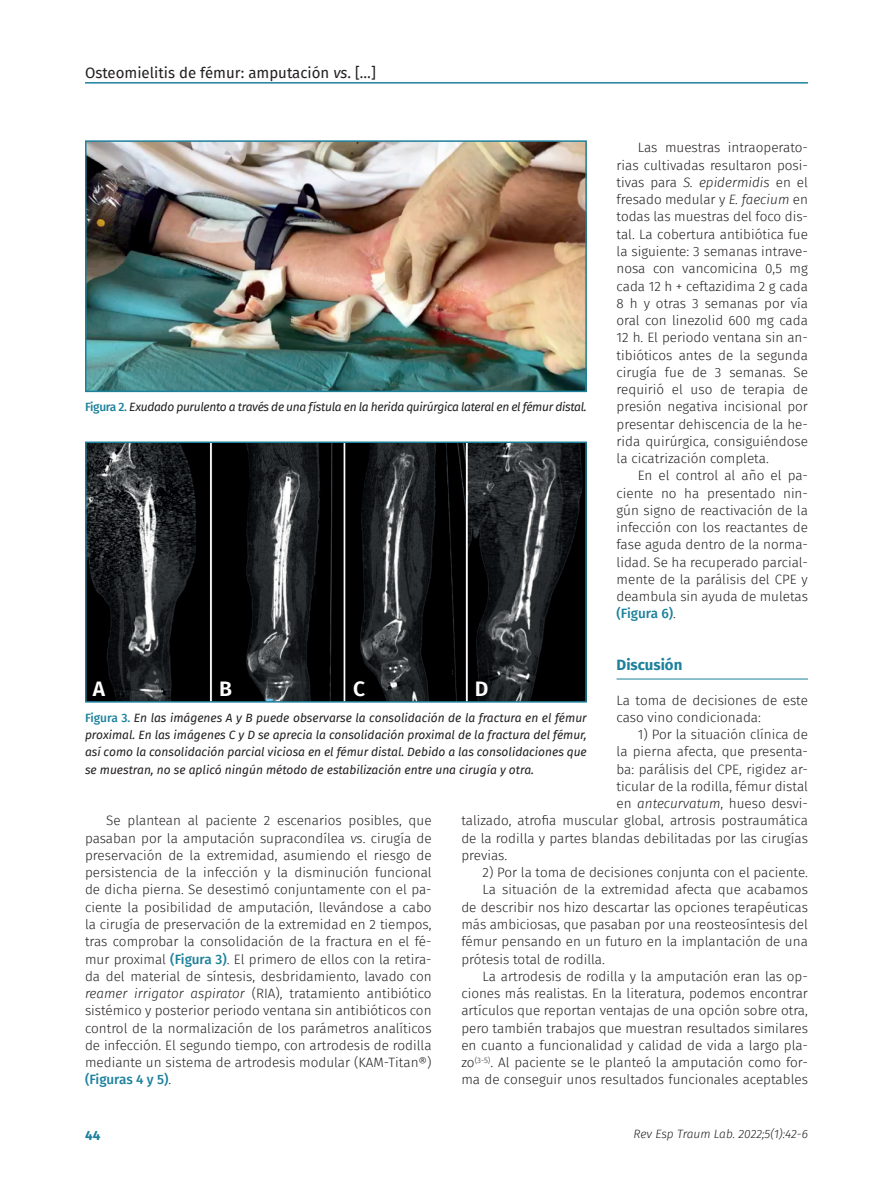
<style>
.page{position:relative;width:893px;height:1191px;background:#fff}
.page>*{position:absolute;margin:0;border:0;box-sizing:border-box;transform-origin:0 0}
.Letra_figura{font:600 21px "Fira Sans FS";color:#fff}
.t1{font:15px "Fira Sans FS";color:#231f20}
.Ladillo{font:700 15px "Fira Sans FS";color:#1d819c}
.Párrafo_general{font:13.5px/17.2px "Fira Sans Light FS";color:#231f20;text-align:justify}
.Primer_párrafo{font:13.5px/17.2px "Fira Sans Light FS";color:#231f20}
.t2{font:700 13.5px "Fira Sans FS";color:#1d819c}
.Pie_de_foto{font:italic 12px/17.2px "Fira Sans FS";letter-spacing:-.025em;color:#231f20;text-align:justify}
.t3{font:italic 300 12px "Fira Sans FS";letter-spacing:-.005em;color:#231f20}
.s1{font-style:italic}
.s2{font-family:"Fira Sans FS";font-weight:300;font-style:italic}
.s3{font-family:"Fira Sans FS";font-weight:500;color:#1d819c}
.s4{font-weight:500;font-style:normal;color:#1d819c}
</style>
<div class="page">
<hr style="left:85px;top:82px;width:723px;height:2px;background:#1d819c">
<hr style="left:617px;top:678px;width:191px;height:1px;background:#1d819c">
<img style="left:88px;top:143px;width:496px;height:246px">
<div style="left:85px;top:140px;width:502px;height:252px;border:2px solid #1d819c"></div>
<img style="left:88px;top:444px;width:496px;height:255px">
<div style="left:85px;top:441px;width:502px;height:261px;border:2px solid #1d819c"></div>
<p class="t1" style="left:85px;top:62px;width:292px">Osteomielitis de fémur: amputación <span class="s1">vs</span>. […]</p>
<p class="Párrafo_general" style="left:617px;top:139px;width:193px;text-indent:21px">Las muestras intraoperato&shy;rias cultivadas resultaron posi&shy;tivas para <span class="s2">S. epidermidis</span> en el fresado medular y <span class="s2">E. faecium</span> en todas las muestras del foco dis&shy;tal. La cobertura antibiótica fue la siguiente: 3 semanas intrave&shy;nosa con vancomicina 0,5 mg cada 12 h + ceftazidima 2 g cada 8 h y otras 3 semanas por vía oral con linezolid 600 mg cada 12 h. El periodo ventana sin an&shy;tibióticos antes de la segunda cirugía fue de 3 semanas. Se requirió el uso de terapia de presión negativa incisional por presentar dehiscencia de la he&shy;rida quirúrgica, consiguiéndose la cicatrización completa.</p>
<p class="Párrafo_general" style="left:617px;top:467px;width:193px;text-indent:21px">En el control al año el pa&shy;ciente no ha presentado nin&shy;gún signo de reactivación de la infección con los reactantes de fase aguda dentro de la norma&shy;lidad. Se ha recuperado parcial&shy;mente de la parálisis del CPE y deambula sin ayuda de muletas <span class="s3">(Figura 6)</span>.</p>
<p class="Ladillo" style="left:617px;top:653px;width:67px">Discusión</p>
<p class="Primer_párrafo" style="left:617px;top:691px;width:193px">La toma de decisiones de este caso vino condicionada:</p>
<p class="Párrafo_general" style="left:638px;top:726px;width:172px">1) Por la situación clínica de</p>
<p class="Párrafo_general" style="left:617px;top:743px;width:193px">la pierna afecta, que presenta-</p>
<p class="Párrafo_general" style="left:617px;top:760px;width:193px">ba: parálisis del CPE, rigidez ar-</p>
<p class="Párrafo_general" style="left:617px;top:777px;width:193px">ticular de la rodilla, fémur distal</p>
<p class="Párrafo_general" style="left:617px;top:795px;width:193px">en <span class="s2">antecurvatum</span>, hueso desvi-</p>
<p class="Párrafo_general" style="left:461px;top:812px;width:348px">talizado, atrofia muscular global, artrosis postraumática</p>
<p class="Párrafo_general" style="left:461px;top:829px;width:348px">de la rodilla y partes blandas debilitadas por las cirugías</p>
<p class="Párrafo_general" style="left:461px;top:846px;width:47px">previas.</p>
<p class="Párrafo_general" style="left:483px;top:864px;width:327px">2) Por la toma de decisiones conjunta con el paciente.</p>
<p class="Párrafo_general" style="left:461px;top:881px;width:348px;text-indent:21px">La situación de la extremidad afecta que acabamos de describir nos hizo descartar las opciones terapéuticas más ambiciosas, que pasaban por una reosteosíntesis del fémur pensando en un futuro en la implantación de una prótesis total de rodilla.</p>
<p class="Párrafo_general" style="left:461px;top:967px;width:348px;text-indent:21px">La artrodesis de rodilla y la amputación eran las op&shy;ciones más realistas. En la literatura, podemos encontrar artículos que reportan ventajas de una opción sobre otra, pero también trabajos que muestran resultados similares en cuanto a funcionalidad y calidad de vida a largo pla&shy;zo<sup>(3-5)</sup>. Al paciente se le planteó la amputación como for&shy;ma de conseguir unos resultados funcionales aceptables</p>
<p class="Pie_de_foto" style="left:85px;top:398px;width:503px"><span class="s4">Figura 2.</span> Exudado purulento a través de una fístula en la herida quirúrgica lateral en el fémur distal.</p>
<p class="Letra_figura" style="left:93px;top:672px;width:14px">A</p>
<p class="Letra_figura" style="left:219px;top:672px;width:14px">B</p>
<p class="Letra_figura" style="left:353px;top:672px;width:13px">C</p>
<p class="Letra_figura" style="left:475px;top:672px;width:15px">D</p>
<p class="Pie_de_foto" style="left:85px;top:709px;width:503px"><span class="s4">Figura 3.</span> En las imágenes A y B puede observarse la consolidación de la fractura en el fémur proximal. En las imágenes C y D se aprecia la consolidación proximal de la fractura del fémur, así como la consolidación parcial viciosa en el fémur distal. Debido a las consolidaciones que se muestran, no se aplicó ningún método de estabilización entre una cirugía y otra.</p>
<p class="Párrafo_general" style="left:85px;top:812px;width:348px;text-indent:21px">Se plantean al paciente 2 escenarios posibles, que pasaban por la amputación supracondílea <span class="s2">vs</span>. cirugía de preservación de la extremidad, asumiendo el riesgo de persistencia de la infección y la disminución funcional de dicha pierna. Se desestimó conjuntamente con el pa&shy;ciente la posibilidad de amputación, llevándose a cabo la cirugía de preservación de la extremidad en 2 tiempos, tras comprobar la consolidación de la fractura en el fé&shy;mur proximal <span class="s3">(Figura 3)</span>. El primero de ellos con la retira&shy;da del material de síntesis, desbridamiento, lavado con <span class="s2">reamer irrigator aspirator</span> (RIA), tratamiento antibiótico sistémico y posterior periodo ventana sin antibióticos con control de la normalización de los parámetros analíticos de infección. El segundo tiempo, con artrodesis de rodilla mediante un sistema de artrodesis modular (KAM-Titan®) <span class="s3">(Figuras 4 y 5)</span>.</p>
<p class="t2" style="left:85px;top:1124px;width:17px">44</p>
<p class="t3" style="left:633px;top:1125px;width:176px">Rev Esp Traum Lab. 2022;5(1):42-6</p>
</div>
